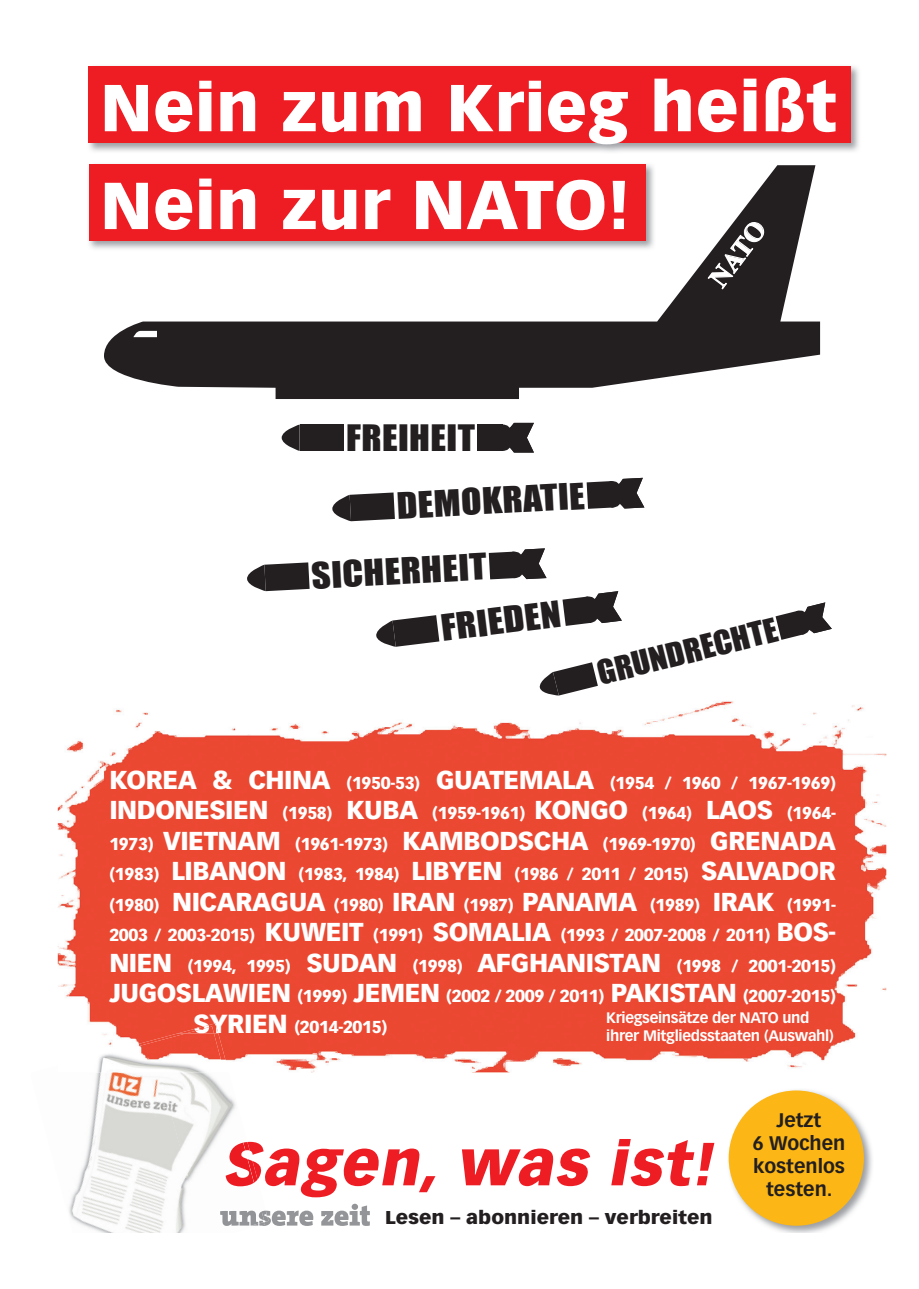
<style>
.page{position:relative;width:919px;height:1289px;background:#fff}
.page>*{position:absolute;margin:0;border:0;box-sizing:border-box;transform-origin:0 0}
.t1{font:900 64.95px/97.8px "Vectora LT Std";letter-spacing:.01em;color:#fff}
.t2{font:italic 900 59.55px "Vectora LT Std";color:#ee1d23}
.t3{font:33.45px/65.2px "Impact";letter-spacing:.01em;color:#231f20;scale:1.12 1}
.t4{font:30.6px "Impact";color:#231f20;scale:1.06 1}
.t5{font:700 26.85px "Times New Roman";color:#fff}
.t6{font:900 25.35px "Vectora LT Std";letter-spacing:-.02em;color:#fff}
.t7{font:700 19.35px/23.1px "Vectora LT Std";color:#231f20;text-align:center}
.t8{font:900 18.3px "Vectora LT Std";color:#231f20;scale:1.08 1}
.t9{font:900 16.95px/30.5px "Vectora LT Std";letter-spacing:-.02em;color:#fff;text-align:justify}
.t10{font:700 15px/17.9px "Vectora LT Std";letter-spacing:-.02em;color:#fff}
.s1{font-size:67.65px}
.s2{font-size:25.35px}
.s3{font-size:17.1px}
.s4{font-size:16.95px}
.s5{font-size:25.65px}
</style>
<div class="page">
<img style="left:58px;top:695px;width:828px;height:377px">
<img style="left:88px;top:66px;width:771px;height:86px">
<div style="left:89px;top:67px;width:762px;height:76px;background:#ee1d23"></div>
<div style="left:89px;top:165px;width:556px;height:76px;background:#ee1d23"></div>
<svg style="left:264px;top:1203px;width:106px;height:22px"></svg>
<img style="left:224px;top:1033px;width:5px;height:39px">
<img style="left:177px;top:1023px;width:41px;height:10px">
<img style="left:81px;top:1072px;width:79px;height:100px">
<img style="left:160px;top:1072px;width:104px;height:154px">
<img style="left:69px;top:1172px;width:134px;height:60px">
<img style="left:220px;top:1210px;width:44px;height:15px">
<img style="left:58px;top:1033px;width:166px;height:39px">
<img style="left:186px;top:1026px;width:28px;height:7px">
<img style="left:222px;top:1138px;width:36px;height:59px">
<svg style="left:104px;top:165px;width:716px;height:234px"></svg>
<svg style="left:133px;top:331px;width:24px;height:6px"></svg>
<div style="left:300px;top:424px;width:43px;height:27px;background:#231f20"></div>
<svg style="left:282px;top:424px;width:18px;height:27px"></svg>
<div style="left:477px;top:424px;width:26px;height:27px;background:#231f20"></div>
<svg style="left:503px;top:423px;width:31px;height:29px"></svg>
<svg style="left:332px;top:492px;width:63px;height:29px"></svg>
<svg style="left:586px;top:478px;width:58px;height:31px"></svg>
<svg style="left:247px;top:562px;width:62px;height:29px;background:#4a4748"></svg>
<svg style="left:488px;top:548px;width:58px;height:31px"></svg>
<svg style="left:376px;top:615px;width:63px;height:31px"></svg>
<svg style="left:562px;top:591px;width:59px;height:35px"></svg>
<svg style="left:539px;top:662px;width:59px;height:33px"></svg>
<svg style="left:775px;top:602px;width:56px;height:38px"></svg>
<svg style="left:706px;top:221px;width:59px;height:69px"></svg>
<img style="left:729px;top:1090px;width:143px;height:142px">
<div style="left:728px;top:1090px;width:135px;height:135px;background:#fcb615;border-radius:50%"></div>
<h1 class="t1" style="left:100px;top:59px;width:737px">Nein zum Krieg <span class="s1">heißt<br></span>Nein zur <span class="s1">NATO!</span></h1>
<h3 class="t5" style="left:699px;top:272px;width:76px;rotate:-53deg">NATO</h3>
<h3 class="t3" style="left:346px;top:404px;width:116px">FREIHEIT</h3>
<h3 class="t3" style="left:306px;top:477px;width:249px;text-indent:89px;rotate:-3deg">DEMOKRATIE<br>SICHERHEIT</h3>
<h3 class="t3" style="left:437px;top:594px;width:109px;rotate:-7deg">FRIEDEN</h3>
<h3 class="t4" style="left:592px;top:650px;width:175px;rotate:-14deg">GRUNDRECHTE</h3>
<p class="t9" style="left:109px;top:767px;width:728px"><span class="s2">KOREA &amp; CHINA</span> (1950-53) <span class="s2">GUATEMALA</span> (1954 / 1960 / 1967-1969)<br><span class="s2">INDONESIEN</span> (1958) <span class="s2">KUBA</span> (1959-1961) <span class="s2">KONGO</span> (1964) <span class="s2">LAOS</span> (1964- 1973) <span class="s2">VIETNAM</span> (1961-1973) <span class="s2">KAMBODSCHA</span> (1969-1970) <span class="s2">GRENADA </span>(1983) <span class="s2">LIBANON</span> (1983, 1984) <span class="s2">LIBYEN</span> (1986 / <span class="s3">2011 / 2015</span>) <span class="s2">SALVADOR </span>(1980) <span class="s2">NICARAGUA</span> (1980) <span class="s2">IRAN</span> (1987) <span class="s2">PANAMA</span> (1989) <span class="s2">IRAK</span> (1991- 2003 / 2003-2015) <span class="s2">KUWEIT</span> (1991) <span class="s2">SOMALIA</span> (1993 / 2007-2008 / 2011) <span class="s2">BOS-NIEN</span> (1994, 1995) <span class="s2">SUDAN</span> (1998) <span class="s2">AFGHANISTAN</span> (1998 / 2001-2015)</p>
<h3 class="t6" style="left:109px;top:977px;width:728px">JUGOSLAWIEN <span class="s4">(1999)</span> JEMEN <span class="s4">(2002 /</span> <span class="s3">2009 / 2011</span><span class="s4">)</span> PAKISTAN <span class="s4">(2007-2015)</span></h3>
<p class="t9" style="left:193px;top:1011px;width:195px"><span class="s5">SYRIEN</span> (2014-2015)</p>
<p class="t10" style="left:606px;top:1008px;width:229px">Kriegseinsätze der NATO und ihrer Mitgliedsstaaten (Auswahl)</p>
<h2 class="t2" style="left:222px;top:1126px;width:505px">Sagen, was ist!</h2>
<p class="t8" style="left:385px;top:1206px;width:304px">Lesen – abonnieren – verbreiten</p>
<p class="t7" style="left:752px;top:1108px;width:94px">Jetzt<br>6 Wochen kostenlos testen.</p>
</div>
